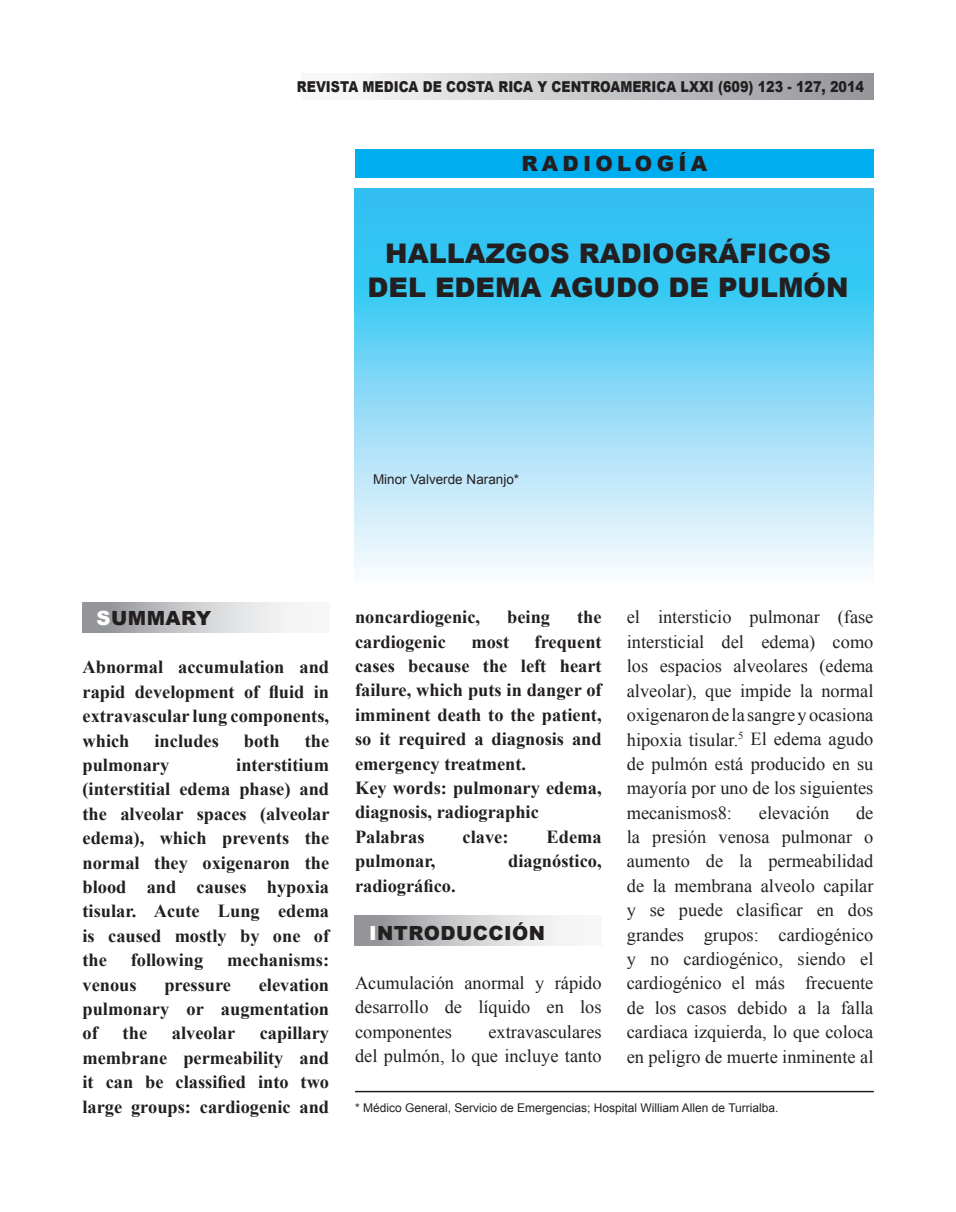
<style>
.page{position:relative;width:956px;height:1212px;background:#fff}
.page>*{position:absolute;margin:0;border:0;box-sizing:border-box;transform-origin:0 0}
.t1{font:900 27px/33.3px "Arial";color:#231f20;text-align:center}
.t2{font:900 21px "Arial";letter-spacing:.2em;color:#231f20}
.t3{font:900 19.5px "Arial";letter-spacing:.025em;color:#231f20}
.t4{font:700 18.3px/24.5px "Times New Roman";color:#231f20;text-align:justify}
.t5{font:18.3px/24.5px "Times New Roman";color:#231f20;text-align:justify}
.t6{font:900 15px "Arial";color:#231f20;scale:.85 1}
.t7{font:13.5px "Arial";color:#231f20}
.t8{font:12px "Arial";color:#231f20}
.s1{color:#fff}
</style>
<div class="page">
<div style="left:83px;top:602px;width:247px;height:30px;background:linear-gradient(to right,#929498,#fff)"></div>
<div style="left:355px;top:915px;width:246px;height:30px;background:linear-gradient(to right,#929498,#fff)"></div>
<div style="left:302px;top:73px;width:572px;height:26px;background:linear-gradient(to right,#fdfdfe,#949599)"></div>
<div style="left:355px;top:149px;width:519px;height:28px;background:#00aeef"></div>
<svg style="left:355px;top:189px;width:519px;height:382px;background:#81d8f6"></svg>
<hr style="left:355px;top:1090px;width:519px;height:1px;background:#231f20">
<p class="t6" style="left:297px;top:75px;width:669px">REVISTA MEDICA DE COSTA RICA Y CENTROAMERICA LXXI (609) 123 - 127, 2014</p>
<p class="t2" style="left:521px;top:148px;width:187px">RADIOLOGÍA</p>
<h1 class="t1" style="left:368px;top:236px;width:482px">HALLAZGOS RADIOGRÁFICOS<br>DEL EDEMA AGUDO DE PULMÓN</h1>
<p class="t7" style="left:373px;top:470px;width:148px">Minor Valverde Naranjo*</p>
<p class="t3" style="left:97px;top:603px;width:116px"><span class="s1">S</span>UMMARY</p>
<p class="t4" style="left:83px;top:654px;width:248px">Abnormal accumulation and rapid development of fluid in extravascular lung components, which</p>
<p class="t4" style="left:155px;top:727px;width:66px">includes</p>
<p class="t4" style="left:244px;top:727px;width:37px">both</p>
<p class="t4" style="left:305px;top:727px;width:26px">the</p>
<p class="t4" style="left:83px;top:752px;width:88px">pulmonary</p>
<p class="t4" style="left:83px;top:752px;width:248px;text-indent:154px">interstitium (interstitial edema phase) and the alveolar spaces (alveolar edema), which prevents the normal they oxigenaron the blood and causes hypoxia tisular. Acute Lung edema is caused mostly by one of the</p>
<p class="t4" style="left:131px;top:947px;width:74px">following</p>
<p class="t4" style="left:227px;top:947px;width:104px">mechanisms:</p>
<p class="t4" style="left:83px;top:971px;width:56px">venous</p>
<p class="t4" style="left:164px;top:971px;width:68px">pressure</p>
<p class="t4" style="left:83px;top:971px;width:248px;text-indent:176px">elevation pulmonary or augmentation of</p>
<p class="t4" style="left:83px;top:1020px;width:248px;text-indent:177px">capillary membrane permeability and it can be classified into two large groups: cardiogenic and</p>
<p class="t4" style="left:123px;top:1020px;width:26px">the</p>
<p class="t4" style="left:172px;top:1020px;width:65px">alveolar</p>
<p class="t4" style="left:355px;top:604px;width:127px">noncardiogenic,</p>
<p class="t4" style="left:507px;top:604px;width:44px">being</p>
<p class="t4" style="left:577px;top:604px;width:26px">the</p>
<p class="t4" style="left:355px;top:628px;width:92px">cardiogenic</p>
<p class="t4" style="left:471px;top:628px;width:39px">most</p>
<p class="t4" style="left:355px;top:628px;width:248px;text-align:left;text-indent:180px">frequent cases because the left heart failure, which puts in danger of imminent death to the patient, so it required a diagnosis and emergency treatment.<br>Key words: pulmonary edema, diagnosis, radiographic<br>Palabras</p>
<p class="t4" style="left:463px;top:823px;width:47px">clave:</p>
<p class="t4" style="left:547px;top:823px;width:57px">Edema</p>
<p class="t4" style="left:355px;top:848px;width:82px">pulmonar,</p>
<p class="t4" style="left:508px;top:848px;width:95px">diagnóstico,</p>
<p class="t4" style="left:355px;top:872px;width:102px">radiográfico.</p>
<p class="t3" style="left:369px;top:918px;width:178px"><span class="s1">I</span>NTRODUCCIÓN</p>
<p class="t5" style="left:355px;top:970px;width:248px">Acumulación anormal y rápido desarrollo de líquido en los componentes</p>
<p class="t5" style="left:355px;top:1018px;width:248px;text-align:right">extravasculares<br>del pulmón, lo que incluye tanto</p>
<p class="t5" style="left:627px;top:604px;width:248px">el intersticio pulmonar (fase intersticial del edema) como los espacios alveolares (edema alveolar), que impide la normal oxigenaron de la sangre y ocasiona hipoxia tisular.<sup>5</sup> El edema agudo de pulmón está producido en su mayoría por uno de los siguientes mecanismos8:</p>
<p class="t5" style="left:627px;top:799px;width:248px;text-indent:229px">de la presión venosa pulmonar o aumento de la permeabilidad de la membrana alveolo capilar y se puede clasificar en dos grandes grupos: cardiogénico y no cardiogénico, siendo el cardiogénico el más frecuente de los casos debido a la falla cardiaca izquierda, lo que coloca en peligro de muerte inminente al</p>
<p class="t5" style="left:759px;top:799px;width:72px">elevación</p>
<p class="t8" style="left:355px;top:1099px;width:425px">* Médico General, Servicio de Emergencias; Hospital William Allen de Turrialba.</p>
</div>
